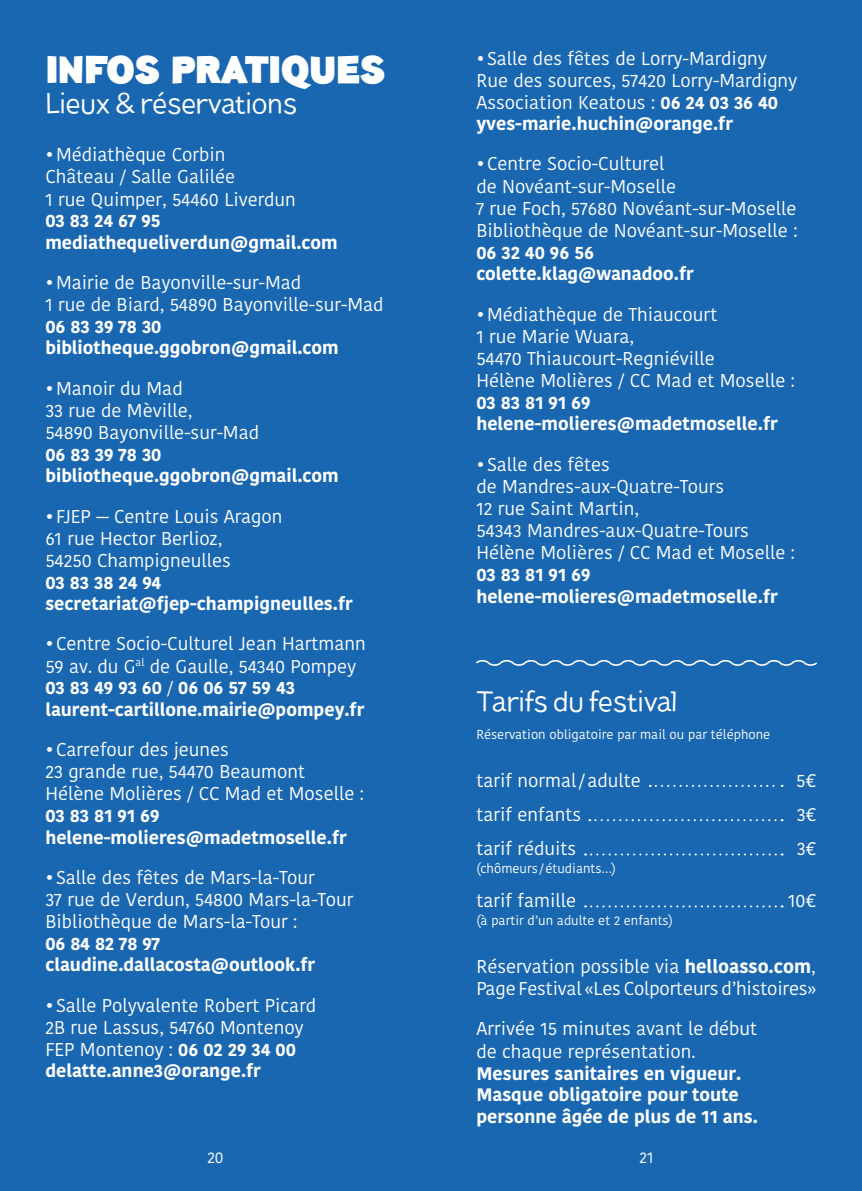
<style>
.page{position:relative;width:862px;height:1191px;background:#fff}
.page>*{position:absolute;margin:0;border:0;box-sizing:border-box;transform-origin:0 0}
.t1{font:900 38px "Pines";letter-spacing:-.03em;color:#fff}
.t2{font:28px "Pines";color:#fff}
.t3{font:18.4px/22.2px "Kohinoor Bangla";color:#fff}
.t4{font:700 18px/21.6px "Kohinoor Bangla";color:#fff}
.t5{font:16px "Kohinoor Bangla";color:#fff}
.t6{font:13px "Kohinoor Bangla";color:#fff}
.s1{font-weight:400}
.s2{font-weight:700;font-size:18px}
.s3{font-weight:700}
</style>
<div class="page">
<div style="left:0;top:0;width:431px;height:1191px;background:#1967b0"></div>
<div style="left:431px;top:0;width:431px;height:1191px;background:#1967b0"></div>
<svg style="left:650px;top:785px;width:132px;height:2px"></svg>
<svg style="left:589px;top:819px;width:193px;height:2px"></svg>
<svg style="left:585px;top:853px;width:197px;height:2px"></svg>
<svg style="left:585px;top:905px;width:197px;height:2px"></svg>
<svg style="left:476px;top:660px;width:341px;height:6px"></svg>
<h1 class="t1" style="left:45px;top:44px;width:342px">INFOS PRATIQUES</h1>
<h2 class="t2" style="left:45px;top:85px;width:253px">Lieux &amp; réservations</h2>
<p class="t3" style="left:45px;top:143px;width:252px">•Médiathèque Corbin<br>Château / Salle Galilée<br>1 rue Quimper, 54460 Liverdun</p>
<p class="t4" style="left:45px;top:209px;width:294px">03 83 24 67 95 mediathequeliverdun@gmail.com</p>
<p class="t3" style="left:45px;top:271px;width:340px">•Mairie de Bayonville-sur-Mad<br>1 rue de Biard, 54890 Bayonville-sur-Mad</p>
<p class="t4" style="left:45px;top:315px;width:295px">06 83 39 78 30 bibliotheque.ggobron@gmail.com</p>
<p class="t3" style="left:45px;top:377px;width:215px">•Manoir du Mad<br>33 rue de Mèville,<br>54890 Bayonville-sur-Mad</p>
<p class="t4" style="left:45px;top:443px;width:295px">06 83 39 78 30 bibliotheque.ggobron@gmail.com</p>
<p class="t3" style="left:45px;top:504px;width:239px">• FJEP — Centre Louis Aragon<br>61 rue Hector Berlioz,<br>54250 Champigneulles</p>
<p class="t4" style="left:45px;top:570px;width:309px">03 83 38 24 94 secretariat@fjep-champigneulles.fr</p>
<p class="t3" style="left:45px;top:632px;width:322px">•Centre Socio-Culturel Jean Hartmann<br>59 av. du G<sup>al</sup> de Gaulle, 54340 Pompey</p>
<p class="t4" style="left:45px;top:676px;width:320px">03 83 49 93 60 <span class="s1">/</span> 06 06 57 59 43 laurent-cartillone.mairie@pompey.fr</p>
<p class="t3" style="left:45px;top:738px;width:320px">•Carrefour des jeunes<br>23 grande rue, 54470 Beaumont<br>Hélène Molières / CC Mad et Moselle :</p>
<p class="t4" style="left:45px;top:804px;width:303px">03 83 81 91 69 helene-molieres@madetmoselle.fr</p>
<p class="t3" style="left:45px;top:866px;width:309px">•Salle des fêtes de Mars-la-Tour<br>37 rue de Verdun, 54800 Mars-la-Tour<br>Bibliothèque de Mars-la-Tour :</p>
<p class="t4" style="left:45px;top:932px;width:271px">06 84 82 78 97 claudine.dallacosta@outlook.fr</p>
<p class="t3" style="left:45px;top:994px;width:272px">•Salle Polyvalente Robert Picard<br>2B rue Lassus, 54760 Montenoy<br>FEP Montenoy : <span class="s2">06 02 29 34 00</span></p>
<p class="t4" style="left:45px;top:1059px;width:217px">delatte.anne3@orange.fr</p>
<p class="t3" style="left:476px;top:47px;width:323px">•Salle des fêtes de Lorry-Mardigny<br>Rue des sources, 57420 Lorry-Mardigny<br>Association Keatous : <span class="s2">06 24 03 36 40</span></p>
<p class="t4" style="left:476px;top:112px;width:258px">yves-marie.huchin@orange.fr</p>
<p class="t3" style="left:476px;top:152px;width:322px">•Centre Socio-Culturel<br>de Novéant-sur-Moselle<br>7 rue Foch, 57680 Novéant-sur-Moselle<br>Bibliothèque de Novéant-sur-Moselle :</p>
<p class="t4" style="left:476px;top:241px;width:219px">06 32 40 96 56 colette.klag@wanadoo.fr</p>
<p class="t3" style="left:476px;top:302px;width:320px">•Médiathèque de Thiaucourt<br>1 rue Marie Wuara,<br>54470 Thiaucourt-Regniéville<br>Hélène Molières / CC Mad et Moselle :</p>
<p class="t4" style="left:476px;top:391px;width:303px">03 83 81 91 69 helene-molieres@madetmoselle.fr</p>
<p class="t3" style="left:476px;top:452px;width:320px">•Salle des fêtes<br>de Mandres-aux-Quatre-Tours<br>12 rue Saint Martin,<br>54343 Mandres-aux-Quatre-Tours<br>Hélène Molières / CC Mad et Moselle :</p>
<p class="t4" style="left:476px;top:563px;width:303px">03 83 81 91 69 helene-molieres@madetmoselle.fr</p>
<h2 class="t2" style="left:476px;top:682px;width:202px">Tarifs du festival</h2>
<p class="t6" style="left:476px;top:724px;width:295px">Réservation obligatoire par mail ou par téléphone</p>
<p class="t3" style="left:476px;top:762px;width:166px;line-height:34.2px">tarif normal/adulte tarif enfants<br>tarif réduits</p>
<p class="t6" style="left:476px;top:858px;width:141px">(chômeurs /étudiants…)</p>
<p class="t3" style="left:476px;top:889px;width:101px">tarif famille</p>
<p class="t6" style="left:476px;top:910px;width:198px">(à partir d’un adulte et 2 enfants)</p>
<p class="t3" style="left:796px;top:762px;width:22px;line-height:34.2px;text-align:justify">5€ 3€ 3€</p>
<p class="t3" style="left:788px;top:889px;width:30px">10€</p>
<p class="t3" style="left:476px;top:955px;width:342px">Réservation possible via <span class="s3">helloasso.com</span>,<br>Page Festival «Les Colporteurs d’histoires»</p>
<p class="t3" style="left:476px;top:1017px;width:282px">Arrivée 15 minutes avant le début de chaque représentation.</p>
<p class="t4" style="left:476px;top:1061px;width:283px">Mesures sanitaires en vigueur.<br>Masque obligatoire pour toute personne âgée de plus de 11 ans.</p>
<p class="t5" style="left:207px;top:1144px;width:18px">20</p>
<p class="t5" style="left:639px;top:1144px;width:16px">21</p>
</div>
